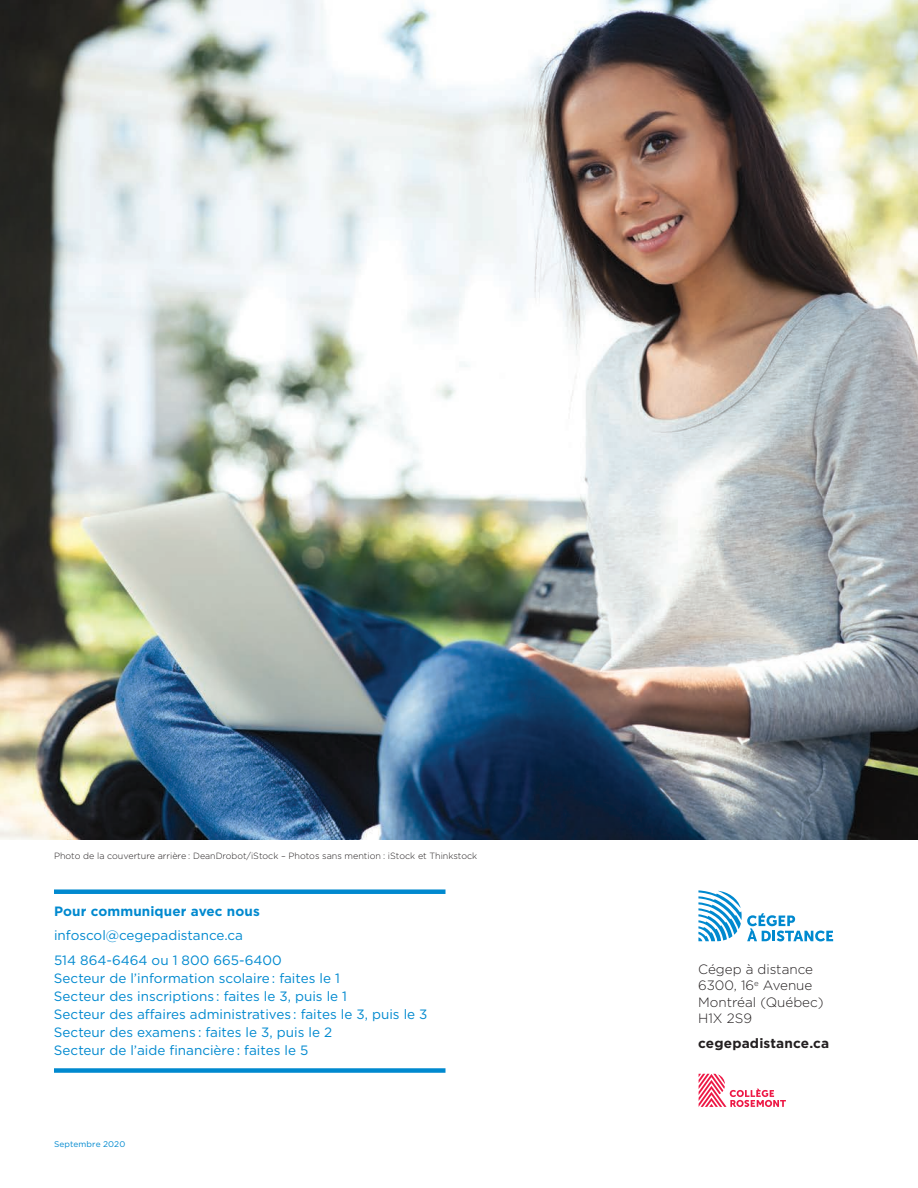
<style>
.page{position:relative;width:918px;height:1188px;background:#fff}
.page>*{position:absolute;margin:0;border:0;box-sizing:border-box;transform-origin:0 0}
.t1{font:13.5px/18px "Gotham";color:#0089cf}
.t2{font:300 13.5px/16.5px "Gotham";color:#231f20}
.texte-début_mot{font:700 13.5px "Gotham";letter-spacing:.01em;color:#0089cf}
.Texte_courant{font:700 13.5px "Gotham";letter-spacing:.01em;color:#231f20}
.t3{font:300 9px "Gotham";color:#231f20}
.t4{font:8.25px "Gotham";letter-spacing:.01em;color:#0089cf}
</style>
<div class="page">
<svg style="left:698px;top:890px;width:135px;height:51px"></svg>
<svg style="left:699px;top:1074px;width:87px;height:33px"></svg>
<div style="left:54px;top:889px;width:392px;height:5px;background:#0089cf"></div>
<div style="left:54px;top:1068px;width:392px;height:5px;background:#0089cf"></div>
<img style="left:0;top:0;width:918px;height:839px">
<p class="t3" style="left:54px;top:850px;width:425px">Photo de la couverture arrière : DeanDrobot/iStock – Photos sans mention : iStock et Thinkstock</p>
<p class="texte-début_mot" style="left:54px;top:903px;width:207px">Pour communiquer avec nous</p>
<p class="t1" style="left:54px;top:926px;width:190px">infoscol@cegepadistance.ca</p>
<p class="t1" style="left:54px;top:951px;width:375px">514 864-6464 ou 1 800 665-6400<br>Secteur de l’information scolaire : faites le 1<br>Secteur des inscriptions : faites le 3, puis le 1<br>Secteur des affaires administratives : faites le 3, puis le 3<br>Secteur des examens : faites le 3, puis le 2<br>Secteur de l’aide financière : faites le 5</p>
<p class="t4" style="left:54px;top:1140px;width:73px">Septembre 2020</p>
<p class="t2" style="left:698px;top:961px;width:127px">Cégep à distance<br>6300, 16<sup>e</sup> Avenue<br>Montréal (Québec)<br>H1X 2S9</p>
<p class="Texte_courant" style="left:698px;top:1035px;width:132px">cegepadistance.ca</p>
</div>
